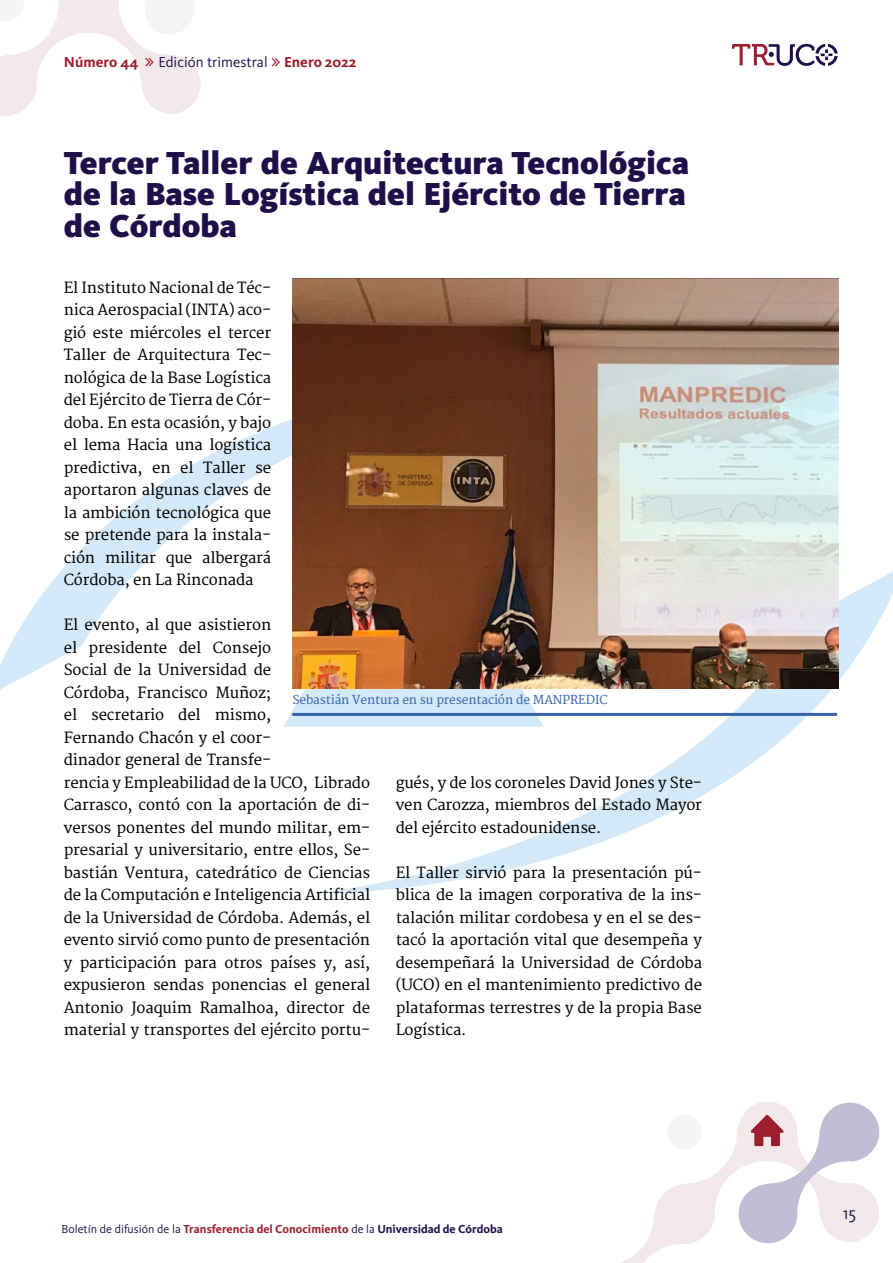
<style>
.page{position:relative;width:893px;height:1263px;background:#fff}
.page>*{position:absolute;margin:0;border:0;box-sizing:border-box;transform-origin:0 0}
.t1{font:900 33px/31.5px "Kievit OT";color:#1e0f49;text-align:justify}
.t2{font:18px "Kievit OT";color:#1e0f49}
.t3{font:15px/22.5px "Merriweather";letter-spacing:-.01em;color:#000;text-align:justify}
.t4{font:15px "Kievit OT";color:#1e0f49}
.t5{font:700 15px "Kievit OT";color:#9d1e2e}
.t6{font:700 12px "Kievit OT";color:#9d1e2e}
.t7{font:12px "Merriweather";letter-spacing:-.01em;color:#3863ab}
.s1{font-weight:700;color:#9d1e2e}
.s2{font-weight:400;color:#1e0f49}
.s3{color:#1e0f49}
</style>
<div class="page">
<svg style="left:0;top:361px;width:293px;height:329px"></svg>
<svg style="left:316px;top:572px;width:577px;height:322px"></svg>
<svg style="left:283px;top:501px;width:261px;height:226px;fill:#d4e9f9"></svg>
<svg style="left:621px;top:1101px;width:150px;height:162px"></svg>
<svg style="left:732px;top:44px;width:106px;height:22px"></svg>
<img style="left:293px;top:279px;width:546px;height:409px">
<hr style="left:292px;top:713px;width:545px;height:3px;background:#3863ab">
<svg style="left:739px;top:1102px;width:140px;height:141px"></svg>
<svg style="left:0;top:0;width:201px;height:116px"></svg>
<p class="t5" style="left:64px;top:53px;width:76px">Número 44</p>
<p class="t4" style="left:158px;top:53px;width:200px">Edición trimestral <span class="s1">Enero 2022</span></p>
<h1 class="t1" style="left:64px;top:146px;width:627px">Tercer Taller de Arquitectura Tecnológica de la Base Logística del Ejército de Tierra de Córdoba</h1>
<p class="t3" style="left:64px;top:277px;width:209px">El Instituto Nacional de Téc&shy;nica Aerospacial (INTA) aco&shy;gió este miércoles el tercer Taller de Arquitectura Tec&shy;nológica de la Base Logística del Ejército de Tierra de Cór&shy;doba. En esta ocasión, y bajo el lema Hacia una logística predictiva, en el Taller se aportaron algunas claves de la ambición tecnológica que se pretende para la instala&shy;ción militar que albergará Córdoba, en La Rinconada</p>
<p class="t3" style="left:64px;top:614px;width:308px;text-align:left">El evento, al que asistieron<br>el presidente del Consejo<br>Social de la Universidad de<br>Córdoba, Francisco Muñoz;<br>el secretario del mismo,<br>Fernando Chacón y el coor-<br>dinador general de Transfe-<br>rencia y Empleabilidad de la UCO, Librado Carrasco, contó con la aportación de di&shy;versos ponentes del mundo militar, em&shy;presarial y universitario, entre ellos, Se&shy;bastián Ventura, catedrático de Ciencias de la Computación e Inteligencia Artificial de la Universidad de Córdoba. Además, el evento sirvió como punto de presentación y participación para otros países y, así, expusieron sendas ponencias el general Antonio Joaquim Ramalhoa, director de material y transportes del ejército portu-</p>
<p class="t7" style="left:292px;top:693px;width:317px">Sebastián Ventura en su presentación de MANPREDIC</p>
<p class="t3" style="left:396px;top:772px;width:308px">gués, y de los coroneles David Jones y Ste&shy;ven Carozza, miembros del Estado Mayor del ejército estadounidense.</p>
<p class="t3" style="left:396px;top:862px;width:308px">El Taller sirvió para la presentación pú&shy;blica de la imagen corporativa de la ins&shy;talación militar cordobesa y en el se des&shy;tacó la aportación vital que desempeña y desempeñará la Universidad de Córdoba (UCO) en el mantenimiento predictivo de plataformas terrestres y de la propia Base Logística.</p>
<p class="t6" style="left:62px;top:1222px;width:443px"><span class="s2">Boletín de difusión de la</span> Transferencia del Conocimiento <span class="s2">de la</span> <span class="s3">Universidad de Córdoba</span></p>
<p class="t2" style="left:843px;top:1202px;width:15px">15</p>
</div>
